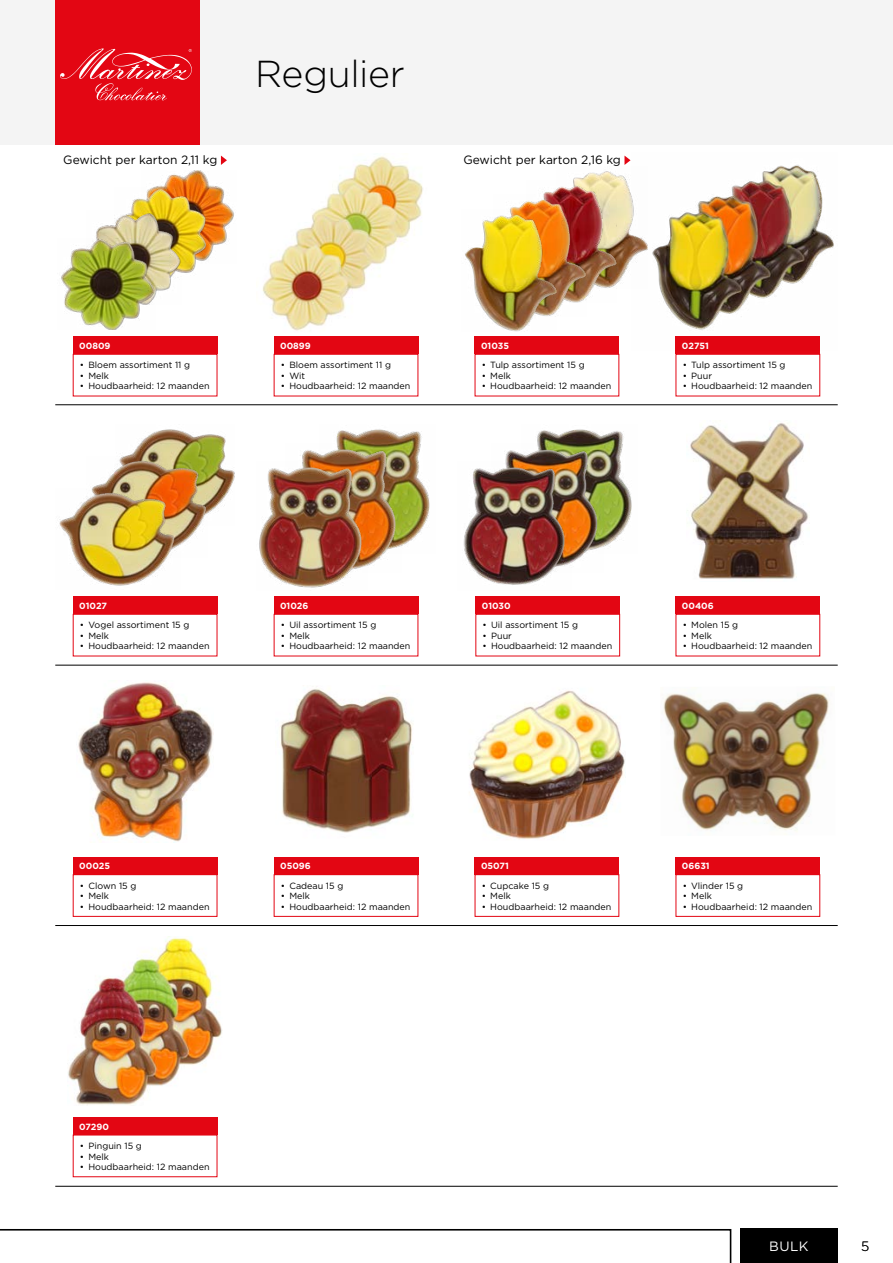
<style>
.page{position:relative;width:893px;height:1263px;background:#fff}
.page>*{position:absolute;margin:0;border:0;box-sizing:border-box;transform-origin:0 0}
.t1{font:300 37.5px "Gotham";letter-spacing:-.01em;color:#000}
.t2{font:13.5px "Gotham";color:#fff}
.t3{font:300 13.5px "Gotham";color:#000}
.t4{font:12px "Gotham";color:#000}
.t5{font:9px "Gotham";color:#000}
.t6{font:700 9px "Gotham";color:#fff}
</style>
<div class="page">
<div style="left:740px;top:1229px;width:98px;height:34px;background:#000"></div>
<div style="left:0;top:0;width:893px;height:145px;background:#f4f4f4"></div>
<svg style="left:0;top:1229px;width:731px;height:34px"></svg>
<div style="left:55px;top:0;width:145px;height:145px;background:#e30613"></div>
<svg style="left:60px;top:48px;width:132px;height:52px"></svg>
<hr style="left:55px;top:404px;width:783px;height:1px;background:#000">
<hr style="left:55px;top:665px;width:783px;height:1px;background:#000">
<hr style="left:55px;top:1186px;width:783px;height:1px;background:#000">
<hr style="left:55px;top:925px;width:783px;height:1px;background:#000">
<img style="left:122px;top:429px;width:113px;height:84px">
<img style="left:92px;top:457px;width:116px;height:87px">
<img style="left:59px;top:489px;width:122px;height:97px">
<img style="left:336px;top:429px;width:94px;height:117px">
<img style="left:300px;top:443px;width:102px;height:123px">
<img style="left:259px;top:462px;width:109px;height:126px">
<img style="left:537px;top:429px;width:95px;height:118px">
<img style="left:505px;top:443px;width:99px;height:120px">
<img style="left:463px;top:462px;width:109px;height:123px">
<img style="left:687px;top:423px;width:122px;height:156px">
<img style="left:78px;top:682px;width:135px;height:160px">
<img style="left:280px;top:688px;width:133px;height:145px">
<img style="left:469px;top:690px;width:156px;height:149px">
<div style="left:475px;top:354px;width:144px;height:42px;border:1px solid #e30613"></div>
<div style="left:475px;top:337px;width:144px;height:17px;background:#e30613"></div>
<div style="left:676px;top:354px;width:144px;height:42px;border:1px solid #e30613"></div>
<div style="left:676px;top:337px;width:144px;height:17px;background:#e30613"></div>
<div style="left:73px;top:614px;width:144px;height:42px;border:1px solid #e30613"></div>
<div style="left:73px;top:597px;width:144px;height:17px;background:#e30613"></div>
<div style="left:274px;top:614px;width:144px;height:42px;border:1px solid #e30613"></div>
<div style="left:274px;top:597px;width:144px;height:17px;background:#e30613"></div>
<div style="left:475px;top:614px;width:145px;height:42px;border:1px solid #e30613"></div>
<div style="left:475px;top:597px;width:145px;height:17px;background:#e30613"></div>
<div style="left:676px;top:614px;width:144px;height:42px;border:1px solid #e30613"></div>
<div style="left:676px;top:597px;width:144px;height:17px;background:#e30613"></div>
<div style="left:73px;top:874px;width:144px;height:43px;border:1px solid #e30613"></div>
<div style="left:73px;top:857px;width:144px;height:17px;background:#e30613"></div>
<div style="left:475px;top:874px;width:144px;height:43px;border:1px solid #e30613"></div>
<div style="left:475px;top:857px;width:144px;height:17px;background:#e30613"></div>
<div style="left:676px;top:874px;width:144px;height:43px;border:1px solid #e30613"></div>
<div style="left:676px;top:857px;width:144px;height:17px;background:#e30613"></div>
<div style="left:73px;top:1118px;width:144px;height:17px;background:#e30613"></div>
<div style="left:274px;top:874px;width:144px;height:43px;border:1px solid #e30613"></div>
<div style="left:274px;top:857px;width:144px;height:17px;background:#e30613"></div>
<img style="left:68px;top:936px;width:154px;height:169px">
<img style="left:663px;top:693px;width:167px;height:139px">
<svg style="left:221px;top:156px;width:6px;height:9px"></svg>
<svg style="left:624px;top:156px;width:6px;height:9px"></svg>
<img style="left:573px;top:171px;width:59px;height:113px">
<img style="left:543px;top:180px;width:73px;height:117px">
<img style="left:510px;top:195px;width:76px;height:117px">
<img style="left:465px;top:209px;width:91px;height:122px">
<img style="left:632px;top:165px;width:202px;height:185px">
<div style="left:73px;top:354px;width:144px;height:42px;border:1px solid #e30613"></div>
<div style="left:73px;top:337px;width:144px;height:17px;background:#e30613"></div>
<div style="left:274px;top:354px;width:144px;height:42px;border:1px solid #e30613"></div>
<div style="left:274px;top:337px;width:144px;height:17px;background:#e30613"></div>
<img style="left:152px;top:170px;width:82px;height:85px">
<img style="left:131px;top:188px;width:79px;height:85px">
<img style="left:96px;top:210px;width:85px;height:86px">
<img style="left:61px;top:239px;width:94px;height:91px">
<img style="left:262px;top:156px;width:161px;height:175px">
<h1 class="t1" style="left:255px;top:50px;width:151px">Regulier</h1>
<h3 class="t4" style="left:63px;top:152px;width:156px">Gewicht per karton 2,11 kg</h3>
<h3 class="t4" style="left:463px;top:152px;width:159px">Gewicht per karton 2,16 kg</h3>
<p class="t6" style="left:79px;top:340px;width:33px">00809</p>
<p class="t5" style="left:80px;top:359px;width:112px">• Bloem assortiment 11 g</p>
<p class="t5" style="left:80px;top:370px;width:31px">• Melk</p>
<p class="t5" style="left:80px;top:380px;width:131px">• Houdbaarheid: 12 maanden</p>
<p class="t6" style="left:280px;top:340px;width:32px">00899</p>
<p class="t5" style="left:281px;top:359px;width:112px">• Bloem assortiment 11 g</p>
<p class="t5" style="left:281px;top:370px;width:26px">• Wit</p>
<p class="t5" style="left:281px;top:380px;width:131px">• Houdbaarheid: 12 maanden</p>
<p class="t6" style="left:481px;top:340px;width:30px">01035</p>
<p class="t5" style="left:482px;top:359px;width:104px">• Tulp assortiment 15 g</p>
<p class="t5" style="left:482px;top:370px;width:31px">• Melk</p>
<p class="t5" style="left:482px;top:380px;width:131px">• Houdbaarheid: 12 maanden</p>
<p class="t6" style="left:682px;top:340px;width:28px">02751</p>
<p class="t5" style="left:683px;top:359px;width:104px">• Tulp assortiment 15 g</p>
<p class="t5" style="left:683px;top:370px;width:31px">• Puur</p>
<p class="t5" style="left:683px;top:380px;width:131px">• Houdbaarheid: 12 maanden</p>
<p class="t6" style="left:79px;top:600px;width:29px">01027</p>
<p class="t5" style="left:80px;top:619px;width:111px">• Vogel assortiment 15 g</p>
<p class="t5" style="left:80px;top:630px;width:31px">• Melk</p>
<p class="t5" style="left:80px;top:640px;width:131px">• Houdbaarheid: 12 maanden</p>
<p class="t6" style="left:280px;top:600px;width:30px">01026</p>
<p class="t5" style="left:281px;top:619px;width:97px">• Uil assortiment 15 g</p>
<p class="t5" style="left:281px;top:630px;width:31px">• Melk</p>
<p class="t5" style="left:281px;top:640px;width:131px">• Houdbaarheid: 12 maanden</p>
<p class="t6" style="left:482px;top:600px;width:30px">01030</p>
<p class="t5" style="left:483px;top:619px;width:97px">• Uil assortiment 15 g</p>
<p class="t5" style="left:483px;top:630px;width:31px">• Puur</p>
<p class="t5" style="left:483px;top:640px;width:131px">• Houdbaarheid: 12 maanden</p>
<p class="t6" style="left:682px;top:600px;width:33px">00406</p>
<p class="t5" style="left:683px;top:619px;width:57px">• Molen 15 g</p>
<p class="t5" style="left:683px;top:630px;width:31px">• Melk</p>
<p class="t5" style="left:683px;top:640px;width:131px">• Houdbaarheid: 12 maanden</p>
<p class="t6" style="left:79px;top:860px;width:32px">00025</p>
<p class="t5" style="left:80px;top:880px;width:58px">• Clown 15 g</p>
<p class="t5" style="left:80px;top:890px;width:31px">• Melk</p>
<p class="t5" style="left:80px;top:901px;width:131px">• Houdbaarheid: 12 maanden</p>
<p class="t6" style="left:280px;top:860px;width:32px">05096</p>
<p class="t5" style="left:281px;top:880px;width:64px">• Cadeau 15 g</p>
<p class="t5" style="left:281px;top:890px;width:31px">• Melk</p>
<p class="t5" style="left:281px;top:901px;width:131px">• Houdbaarheid: 12 maanden</p>
<p class="t6" style="left:481px;top:860px;width:30px">05071</p>
<p class="t5" style="left:482px;top:880px;width:69px">• Cupcake 15 g</p>
<p class="t5" style="left:482px;top:890px;width:31px">• Melk</p>
<p class="t5" style="left:482px;top:901px;width:131px">• Houdbaarheid: 12 maanden</p>
<p class="t6" style="left:682px;top:860px;width:29px">06631</p>
<p class="t5" style="left:683px;top:880px;width:62px">• Vlinder 15 g</p>
<p class="t5" style="left:683px;top:890px;width:31px">• Melk</p>
<p class="t5" style="left:683px;top:901px;width:131px">• Houdbaarheid: 12 maanden</p>
<p class="t6" style="left:79px;top:1120px;width:31px">07290</p>
<p class="t5" style="left:80px;top:1140px;width:63px">• Pinguin 15 g</p>
<p class="t5" style="left:80px;top:1150px;width:31px">• Melk</p>
<p class="t5" style="left:80px;top:1161px;width:131px">• Houdbaarheid: 12 maanden</p>
<h2 class="t2" style="left:769px;top:1238px;width:41px">BULK</h2>
<h2 class="t3" style="left:861px;top:1238px;width:10px">5</h2>
</div>
